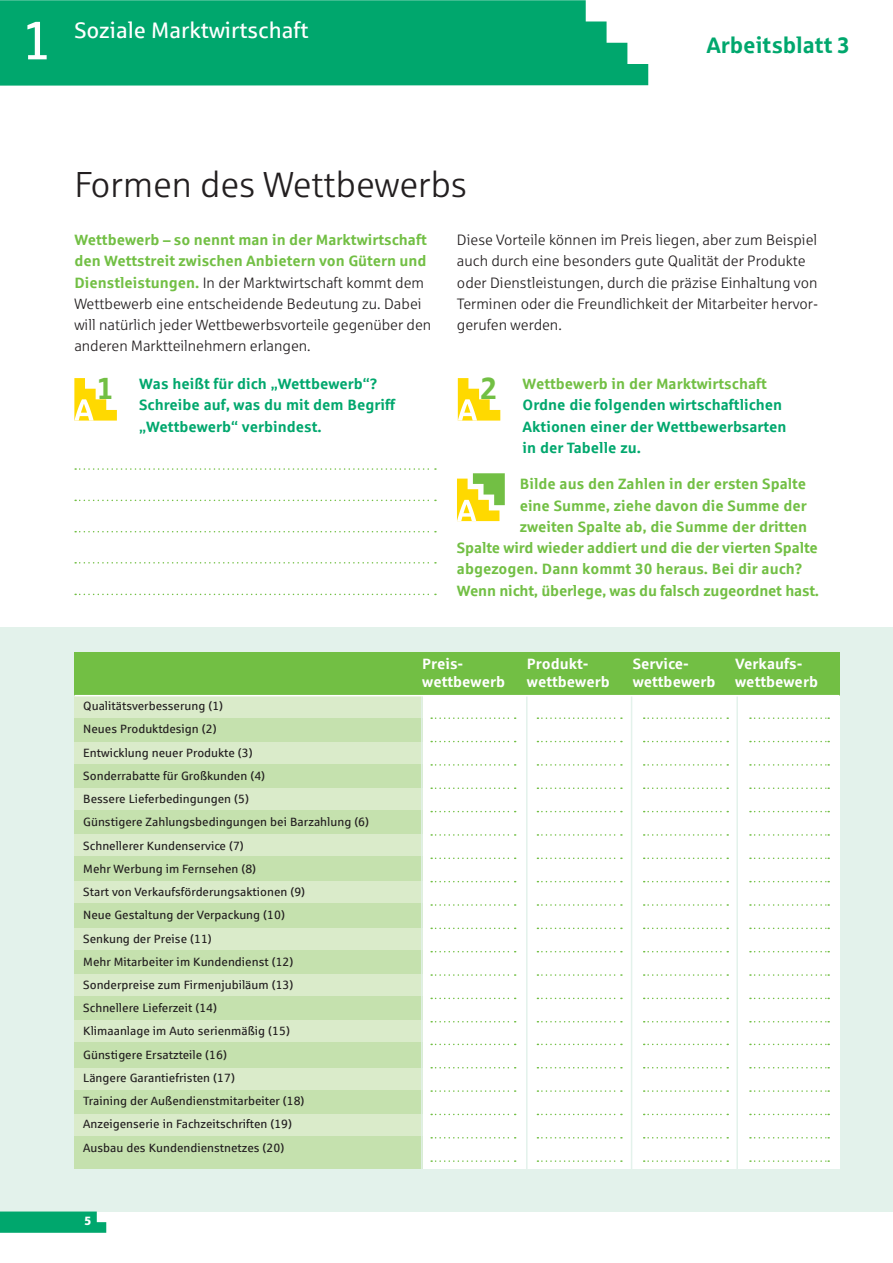
<style>
.page{position:relative;width:893px;height:1263px;background:#fff}
.page>*{position:absolute;margin:0;border:0;box-sizing:border-box;transform-origin:0 0}
.t1{font:54px "Sparkasse Rg";color:#fff}
.t2{font:36px "Sparkasse Lt";color:#231f20}
.t3{font:700 30.75px "Sparkasse Rg";color:#72bf44}
.t4{font:22.5px "Sparkasse Rg";color:#fff}
.t5{font:700 22.5px "Sparkasse Rg";letter-spacing:-.005em;color:#00a76d}
.t6{font:15px/21.3px "Sparkasse Lt";color:#231f20}
.t7{font:700 15px/21.3px "Sparkasse Rg";color:#72bf44}
.t8{font:700 15px/21.3px "Sparkasse Rg";color:#00a76d}
.t9{font:700 15px/18px "Sparkasse Rg";color:#fff}
.t10{font:12px/23.2px "Sparkasse Rg";color:#231f20}
.t11{font:12px "Sparkasse XB";color:#fff}
.s1{font-family:"Sparkasse Rg";font-weight:700;color:#72bf44}
</style>
<div class="page">
<div style="left:0;top:627px;width:893px;height:585px;background:#e3f2eb"></div>
<svg style="left:0;top:0;width:648px;height:86px;background:#0eac75"></svg>
<div style="left:74px;top:652px;width:765px;height:517px;background:#c5e1ae"></div>
<div style="left:74px;top:652px;width:765px;height:44px;background:#72bf44"></div>
<div style="left:74px;top:697px;width:765px;height:21px;background:#daebca"></div>
<div style="left:74px;top:742px;width:765px;height:21px;background:#daebca"></div>
<div style="left:74px;top:789px;width:765px;height:21px;background:#daebca"></div>
<div style="left:74px;top:834px;width:765px;height:22px;background:#daebca"></div>
<div style="left:74px;top:881px;width:765px;height:21px;background:#daebca"></div>
<div style="left:74px;top:928px;width:765px;height:21px;background:#daebca"></div>
<div style="left:74px;top:975px;width:765px;height:21px;background:#daebca"></div>
<div style="left:74px;top:1020px;width:765px;height:22px;background:#daebca"></div>
<div style="left:74px;top:1068px;width:765px;height:21px;background:#daebca"></div>
<div style="left:74px;top:1114px;width:765px;height:21px;background:#daebca"></div>
<div style="left:423px;top:696px;width:416px;height:473px;background:#fff"></div>
<hr style="left:421px;top:696px;width:2px;height:473px;background:#e3f2eb">
<hr style="left:526px;top:696px;width:1px;height:473px;background:#e3f2eb">
<hr style="left:631px;top:696px;width:1px;height:473px;background:#e3f2eb">
<hr style="left:736px;top:696px;width:2px;height:473px;background:#e3f2eb">
<svg style="left:431px;top:717px;width:85px;height:2px"></svg>
<svg style="left:431px;top:741px;width:85px;height:1px"></svg>
<svg style="left:431px;top:764px;width:85px;height:2px"></svg>
<svg style="left:431px;top:788px;width:85px;height:1px"></svg>
<svg style="left:431px;top:811px;width:85px;height:1px"></svg>
<svg style="left:431px;top:834px;width:85px;height:2px"></svg>
<svg style="left:431px;top:858px;width:85px;height:1px"></svg>
<svg style="left:431px;top:881px;width:85px;height:1px"></svg>
<svg style="left:431px;top:904px;width:85px;height:2px"></svg>
<svg style="left:431px;top:928px;width:85px;height:1px"></svg>
<svg style="left:431px;top:951px;width:85px;height:1px"></svg>
<svg style="left:431px;top:974px;width:85px;height:2px"></svg>
<svg style="left:431px;top:998px;width:85px;height:1px"></svg>
<svg style="left:431px;top:1021px;width:85px;height:2px"></svg>
<svg style="left:431px;top:1044px;width:85px;height:1px"></svg>
<svg style="left:431px;top:1067px;width:85px;height:2px"></svg>
<svg style="left:431px;top:1090px;width:85px;height:2px"></svg>
<svg style="left:431px;top:1114px;width:85px;height:1px"></svg>
<svg style="left:431px;top:1137px;width:85px;height:2px"></svg>
<svg style="left:431px;top:1160px;width:85px;height:2px"></svg>
<svg style="left:537px;top:717px;width:85px;height:2px"></svg>
<svg style="left:537px;top:741px;width:85px;height:1px"></svg>
<svg style="left:537px;top:764px;width:85px;height:2px"></svg>
<svg style="left:537px;top:788px;width:85px;height:1px"></svg>
<svg style="left:537px;top:811px;width:85px;height:1px"></svg>
<svg style="left:537px;top:834px;width:85px;height:2px"></svg>
<svg style="left:537px;top:858px;width:85px;height:1px"></svg>
<svg style="left:537px;top:881px;width:85px;height:1px"></svg>
<svg style="left:537px;top:904px;width:85px;height:2px"></svg>
<svg style="left:537px;top:928px;width:85px;height:1px"></svg>
<svg style="left:537px;top:951px;width:85px;height:1px"></svg>
<svg style="left:537px;top:974px;width:85px;height:2px"></svg>
<svg style="left:537px;top:998px;width:85px;height:1px"></svg>
<svg style="left:537px;top:1021px;width:85px;height:2px"></svg>
<svg style="left:537px;top:1044px;width:85px;height:1px"></svg>
<svg style="left:537px;top:1067px;width:85px;height:2px"></svg>
<svg style="left:537px;top:1090px;width:85px;height:2px"></svg>
<svg style="left:537px;top:1114px;width:85px;height:1px"></svg>
<svg style="left:537px;top:1137px;width:85px;height:2px"></svg>
<svg style="left:537px;top:1160px;width:85px;height:2px"></svg>
<svg style="left:644px;top:717px;width:84px;height:2px"></svg>
<svg style="left:644px;top:741px;width:84px;height:1px"></svg>
<svg style="left:644px;top:764px;width:84px;height:2px"></svg>
<svg style="left:644px;top:788px;width:84px;height:1px"></svg>
<svg style="left:644px;top:811px;width:84px;height:1px"></svg>
<svg style="left:644px;top:834px;width:84px;height:2px"></svg>
<svg style="left:644px;top:858px;width:84px;height:1px"></svg>
<svg style="left:644px;top:881px;width:84px;height:1px"></svg>
<svg style="left:644px;top:904px;width:84px;height:2px"></svg>
<svg style="left:644px;top:928px;width:84px;height:1px"></svg>
<svg style="left:644px;top:951px;width:84px;height:1px"></svg>
<svg style="left:644px;top:974px;width:84px;height:2px"></svg>
<svg style="left:644px;top:998px;width:84px;height:1px"></svg>
<svg style="left:644px;top:1021px;width:84px;height:2px"></svg>
<svg style="left:644px;top:1044px;width:84px;height:1px"></svg>
<svg style="left:644px;top:1067px;width:84px;height:2px"></svg>
<svg style="left:644px;top:1090px;width:84px;height:2px"></svg>
<svg style="left:644px;top:1114px;width:84px;height:1px"></svg>
<svg style="left:644px;top:1137px;width:84px;height:2px"></svg>
<svg style="left:644px;top:1160px;width:84px;height:2px"></svg>
<svg style="left:750px;top:717px;width:79px;height:2px"></svg>
<svg style="left:750px;top:741px;width:79px;height:1px"></svg>
<svg style="left:750px;top:764px;width:79px;height:2px"></svg>
<svg style="left:750px;top:788px;width:79px;height:1px"></svg>
<svg style="left:750px;top:811px;width:79px;height:1px"></svg>
<svg style="left:750px;top:834px;width:79px;height:2px"></svg>
<svg style="left:750px;top:858px;width:79px;height:1px"></svg>
<svg style="left:750px;top:881px;width:79px;height:1px"></svg>
<svg style="left:750px;top:904px;width:79px;height:2px"></svg>
<svg style="left:750px;top:928px;width:79px;height:1px"></svg>
<svg style="left:750px;top:951px;width:79px;height:1px"></svg>
<svg style="left:750px;top:974px;width:79px;height:2px"></svg>
<svg style="left:750px;top:998px;width:79px;height:1px"></svg>
<svg style="left:750px;top:1021px;width:79px;height:2px"></svg>
<svg style="left:750px;top:1044px;width:79px;height:1px"></svg>
<svg style="left:750px;top:1067px;width:79px;height:2px"></svg>
<svg style="left:750px;top:1090px;width:79px;height:2px"></svg>
<svg style="left:750px;top:1114px;width:79px;height:1px"></svg>
<svg style="left:750px;top:1137px;width:79px;height:2px"></svg>
<svg style="left:750px;top:1160px;width:79px;height:2px"></svg>
<hr style="left:74px;top:695px;width:765px;height:1px;background:#fff">
<svg style="left:75px;top:468px;width:361px;height:2px"></svg>
<svg style="left:75px;top:500px;width:361px;height:1px"></svg>
<svg style="left:75px;top:531px;width:361px;height:1px"></svg>
<svg style="left:75px;top:562px;width:361px;height:2px"></svg>
<svg style="left:75px;top:594px;width:361px;height:1px"></svg>
<svg style="left:457px;top:473px;width:48px;height:48px"></svg>
<svg style="left:458px;top:378px;width:42px;height:43px"></svg>
<svg style="left:74px;top:378px;width:43px;height:43px"></svg>
<svg style="left:0;top:1212px;width:106px;height:21px;background:#0dab74"></svg>
<h1 class="t1" style="left:22px;top:12px;width:33px">1</h1>
<h3 class="t4" style="left:74px;top:18px;width:236px">Soziale Marktwirtschaft</h3>
<h3 class="t5" style="left:706px;top:34px;width:145px">Arbeitsblatt 3</h3>
<h2 class="t2" style="left:74px;top:165px;width:394px">Formen des Wettbewerbs</h2>
<p class="t7" style="left:74px;top:229px;width:354px">Wettbewerb – so nennt man in der Marktwirtschaft den Wettstreit zwischen Anbietern von Gütern und</p>
<p class="t6" style="left:74px;top:272px;width:358px"><span class="s1">Dienstleistungen.</span> In der Marktwirtschaft kommt dem Wettbewerb eine entscheidende Bedeutung zu. Dabei will natürlich jeder Wettbewerbsvorteile gegenüber den anderen Marktteilnehmern erlangen.</p>
<p class="t6" style="left:457px;top:229px;width:363px">Diese Vorteile können im Preis liegen, aber zum Beispiel auch durch eine besonders gute Qualität der Produkte oder Dienstleistungen, durch die präzise Einhaltung von Terminen oder die Freundlichkeit der Mitarbeiter hervor&shy;gerufen werden.</p>
<h3 class="t3" style="left:97px;top:372px;width:19px">1</h3>
<h3 class="t3" style="left:480px;top:372px;width:19px">2</h3>
<p class="t8" style="left:139px;top:373px;width:257px">Was heißt für dich „Wettbewerb“?<br>Schreibe auf, was du mit dem Begriff „Wettbewerb“ verbindest.</p>
<p class="t7" style="left:523px;top:374px;width:246px">Wettbewerb in der Marktwirtschaft</p>
<p class="t8" style="left:523px;top:395px;width:265px">Ordne die folgenden wirtschaftlichen<br>Aktionen einer der Wettbewerbsarten in der Tabelle zu.</p>
<p class="t7" style="left:520px;top:474px;width:288px">Bilde aus den Zahlen in der ersten Spalte</p>
<p class="t7" style="left:520px;top:495px;width:288px">eine Summe, ziehe davon die Summe der</p>
<p class="t7" style="left:520px;top:516px;width:289px">zweiten Spalte ab, die Summe der dritten</p>
<p class="t7" style="left:457px;top:538px;width:362px">Spalte wird wieder addiert und die der vierten Spalte</p>
<p class="t7" style="left:457px;top:559px;width:347px">abgezogen. Dann kommt 30 heraus. Bei dir auch?</p>
<p class="t7" style="left:457px;top:580px;width:364px">Wenn nicht, überlege, was du falsch zugeordnet hast.</p>
<p class="t10" style="left:83px;top:695px;width:287px">Qualitätsverbesserung (1)<br>Neues Produktdesign (2)<br>Entwicklung neuer Produkte (3)<br>Sonderrabatte für Großkunden (4)<br>Bessere Lieferbedingungen (5)<br>Günstigere Zahlungsbedingungen bei Barzahlung (6)<br>Schnellerer Kundenservice (7)<br>Mehr Werbung im Fernsehen (8)<br>Start von Verkaufsförderungsaktionen (9)<br>Neue Gestaltung der Verpackung (10)<br>Senkung der Preise (11)<br>Mehr Mitarbeiter im Kundendienst (12)<br>Sonderpreise zum Firmenjubiläum (13)<br>Schnellere Lieferzeit (14)<br>Klimaanlage im Auto serienmäßig (15)<br>Günstigere Ersatzteile (16)<br>Längere Garantiefristen (17)<br>Training der Außendienstmitarbeiter (18)<br>Anzeigenserie in Fachzeitschriften (19)<br>Ausbau des Kundendienstnetzes (20)</p>
<p class="t11" style="left:84px;top:1214px;width:8px">5</p>
<p class="t9" style="left:422px;top:655px;width:84px">Preis&shy;wettbewerb</p>
<p class="t9" style="left:527px;top:655px;width:84px">Produkt&shy;wettbewerb</p>
<p class="t9" style="left:633px;top:655px;width:84px">Service&shy;wettbewerb</p>
<p class="t9" style="left:735px;top:655px;width:84px">Verkaufs&shy;wettbewerb</p>
</div>
